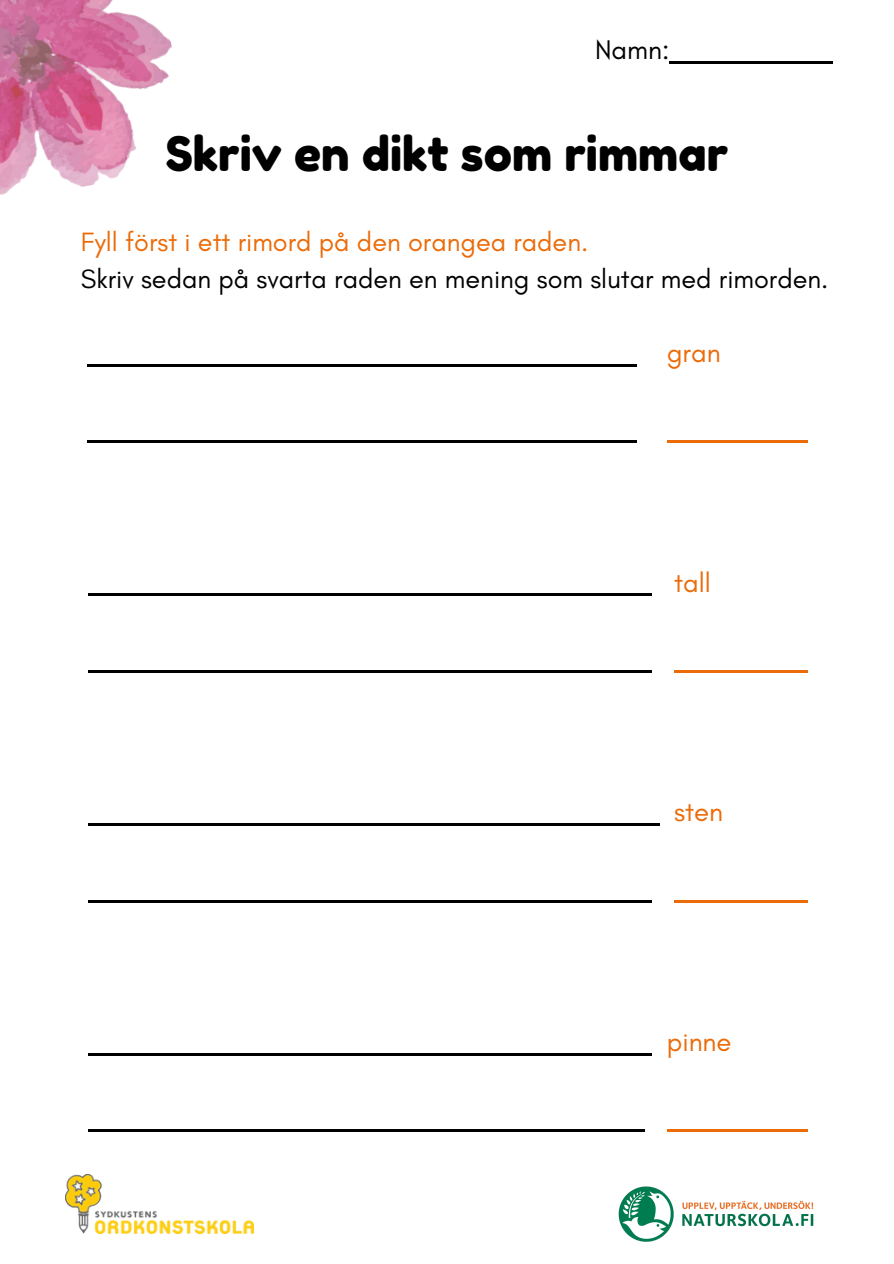
<style>
.page{position:relative;width:894px;height:1264px;background:#fff}
.page>*{position:absolute;margin:0;border:0;box-sizing:border-box;transform-origin:0 0}
.t1{font:47.25px "Fredoka One";color:#000}
.t2{font:27.45px "Glacial Indifference";color:#eb6b09}
.t3{font:27.45px "Glacial Indifference";color:#000}
.t4{font:27px "Glacial Indifference";color:#000}
.t5{font:27px "Glacial Indifference";color:#eb6b09}
</style>
<div class="page">
<hr style="left:88px;top:364px;width:548px;height:2px;background:#000">
<hr style="left:88px;top:441px;width:548px;height:2px;background:#000">
<hr style="left:666px;top:441px;width:141px;height:2px;background:#eb6b09">
<hr style="left:88px;top:594px;width:563px;height:2px;background:#000">
<hr style="left:88px;top:670px;width:563px;height:2px;background:#000">
<hr style="left:674px;top:670px;width:133px;height:2px;background:#eb6b09">
<hr style="left:88px;top:823px;width:571px;height:2px;background:#000">
<hr style="left:88px;top:900px;width:563px;height:2px;background:#000">
<hr style="left:674px;top:900px;width:133px;height:2px;background:#eb6b09">
<hr style="left:88px;top:1053px;width:563px;height:2px;background:#000">
<hr style="left:88px;top:1129px;width:556px;height:2px;background:#000">
<hr style="left:666px;top:1129px;width:141px;height:2px;background:#eb6b09">
<img style="left:618px;top:1186px;width:196px;height:56px">
<img style="left:65px;top:1174px;width:188px;height:59px">
<hr style="left:669px;top:61px;width:163px;height:2px;background:#000">
<img style="left:0;top:0;width:172px;height:195px">
<p class="t3" style="left:595px;top:33px;width:76px">Namn:</p>
<p class="t1" style="left:165px;top:125px;width:564px">Skriv en dikt som rimmar</p>
<p class="t5" style="left:81px;top:225px;width:509px">Fyll först i ett rimord på den orangea raden.</p>
<h1 class="t4" style="left:81px;top:262px;width:748px">Skriv sedan på svarta raden en mening som slutar med rimorden.</h1>
<p class="t2" style="left:666px;top:336px;width:55px">gran</p>
<p class="t2" style="left:674px;top:565px;width:38px">tall</p>
<p class="t2" style="left:674px;top:795px;width:51px">sten</p>
<p class="t2" style="left:666px;top:1024px;width:66px">pinne</p>
</div>
